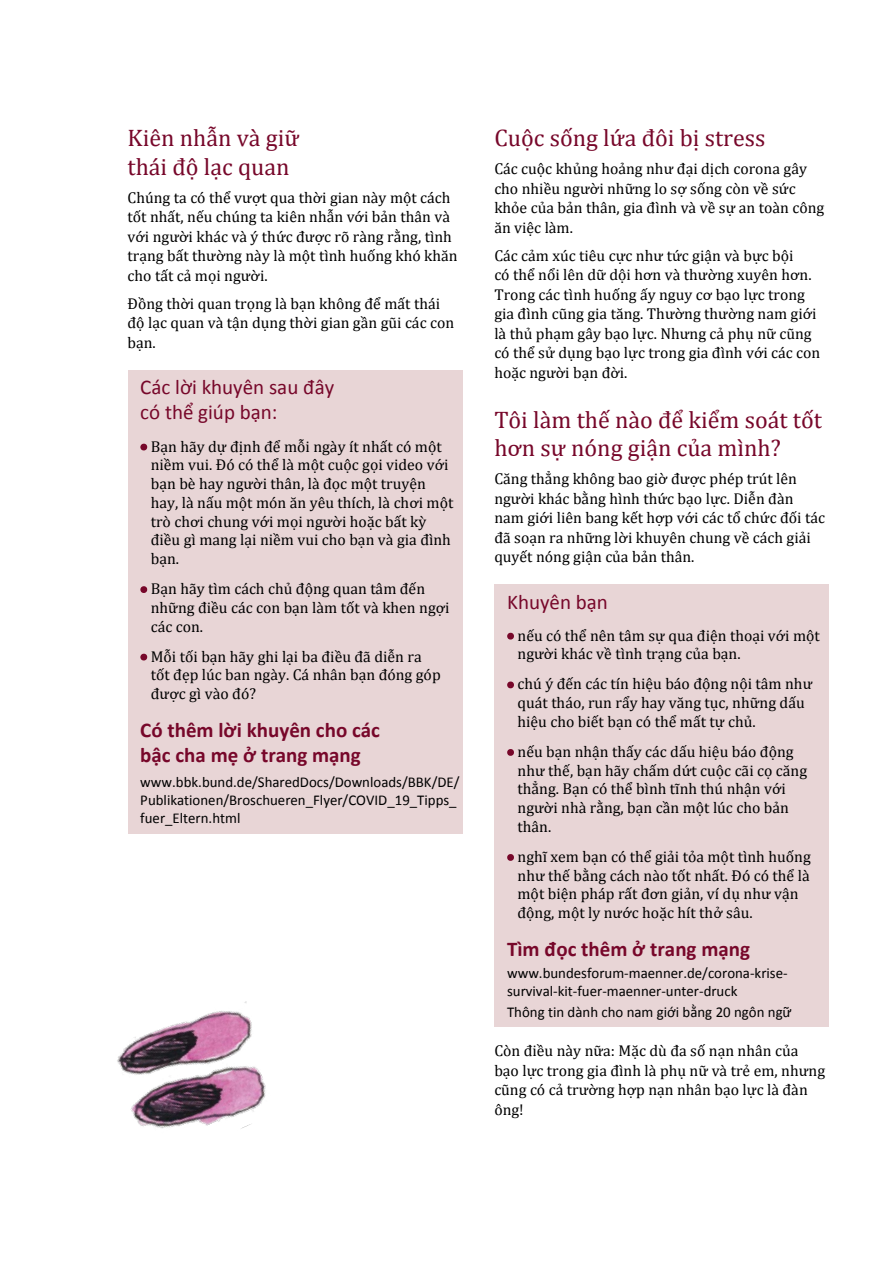
<style>
.page{position:relative;width:893px;height:1263px;background:#fff}
.page>*{position:absolute;margin:0;border:0;box-sizing:border-box;transform-origin:0 0}
.Head_3_BMG{font:24px/28.5px "Cambria";color:#77072a}
.ZÜ_BMG{font:700 21px/25.2px "Calibri";color:#77072a}
.ZÜ_BMG-2{font:21px/25.2px "Calibri";color:#77072a}
.Fließ_BMG{font:15.75px/19.5px "Cambria";color:#000}
.Fließ_aufzählung_BMG{font:15.75px/18.8px "Cambria";color:#000}
.Kasten{font:15px/18px "Calibri";color:#000}
.s1{font-weight:700;color:#77072a}
</style>
<div class="page">
<div style="left:128px;top:371px;width:334px;height:463px;background:#e8d5d6"></div>
<div style="left:494px;top:585px;width:335px;height:442px;background:#e8d5d6"></div>
<svg style="left:140px;top:443px;width:8px;height:8px"></svg>
<svg style="left:140px;top:586px;width:8px;height:7px"></svg>
<svg style="left:140px;top:653px;width:8px;height:8px"></svg>
<svg style="left:507px;top:632px;width:7px;height:8px"></svg>
<svg style="left:507px;top:681px;width:7px;height:8px"></svg>
<svg style="left:507px;top:749px;width:7px;height:7px"></svg>
<svg style="left:507px;top:854px;width:7px;height:7px"></svg>
<img style="left:117px;top:1001px;width:149px;height:128px">
<h3 class="Head_3_BMG" style="left:128px;top:124px;width:173px">Kiên nhẫn và giữ thái độ lạc quan</h3>
<p class="Fließ_BMG" style="left:128px;top:188px;width:332px">Chúng ta có thể vượt qua thời gian này một cách tốt nhất, nếu chúng ta kiên nhẫn với bản thân và với người khác và ý thức được rõ ràng rằng, tình trạng bất thường này là một tình huống khó khăn cho tất cả mọi người.</p>
<p class="Fließ_BMG" style="left:128px;top:294px;width:328px">Đồng thời quan trọng là bạn không để mất thái độ lạc quan và tận dụng thời gian gần gũi các con bạn.</p>
<h4 class="ZÜ_BMG-2" style="left:140px;top:375px;width:195px">Các lời khuyên sau đây có thể giúp bạn:</h4>
<p class="Fließ_aufzählung_BMG" style="left:151px;top:437px;width:304px;text-indent:-10px"><span class="s1">•</span> Bạn hãy dự định để mỗi ngày ít nhất có một niềm vui. Đó có thể là một cuộc gọi video với bạn bè hay người thân, là đọc một truyện hay, là nấu một món ăn yêu thích, là chơi một trò chơi chung với mọi người hoặc bất kỳ điều gì mang lại niềm vui cho bạn và gia đình bạn.</p>
<p class="Fließ_aufzählung_BMG" style="left:151px;top:579px;width:300px;text-indent:-10px"><span class="s1">•</span> Bạn hãy tìm cách chủ động quan tâm đến những điều các con bạn làm tốt và khen ngợi các con.</p>
<p class="Fließ_aufzählung_BMG" style="left:151px;top:647px;width:291px;text-indent:-10px"><span class="s1">•</span> Mỗi tối bạn hãy ghi lại ba điều đã diễn ra tốt đẹp lúc ban ngày. Cá nhân bạn đóng góp được gì vào đó?</p>
<h4 class="ZÜ_BMG" style="left:140px;top:717px;width:241px">Có thêm lời khuyên cho các bậc cha mẹ ở trang mạng</h4>
<p class="Kasten" style="left:140px;top:773px;width:321px">www.bbk.bund.de/SharedDocs/Downloads/BBK/DE/<br>Publikationen/Broschueren_Flyer/COVID_19_Tipps_ fuer_Eltern.html</p>
<h3 class="Head_3_BMG" style="left:494px;top:124px;width:273px">Cuộc sống lứa đôi bị stress</h3>
<p class="Fließ_BMG" style="left:494px;top:159px;width:332px">Các cuộc khủng hoảng như đại dịch corona gây cho nhiều người những lo sợ sống còn về sức khỏe của bản thân, gia đình và về sự an toàn công ăn việc làm.</p>
<p class="Fließ_BMG" style="left:494px;top:246px;width:328px">Các cảm xúc tiêu cực như tức giận và bực bội<br>có thể nổi lên dữ dội hơn và thường xuyên hơn.<br>Trong các tình huống ấy nguy cơ bạo lực trong gia đình cũng gia tăng. Thường thường nam giới là thủ phạm gây bạo lực. Nhưng cả phụ nữ cũng có thể sử dụng bạo lực trong gia đình với các con hoặc người bạn đời.</p>
<h3 class="Head_3_BMG" style="left:494px;top:405px;width:329px">Tôi làm thế nào để kiểm soát tốt hơn sự nóng giận của mình?</h3>
<p class="Fließ_BMG" style="left:494px;top:469px;width:332px">Căng thẳng không bao giờ được phép trút lên người khác bằng hình thức bạo lực. Diễn đàn nam giới liên bang kết hợp với các tổ chức đối tác đã soạn ra những lời khuyên chung về cách giải quyết nóng giận của bản thân.</p>
<h4 class="ZÜ_BMG-2" style="left:507px;top:589px;width:102px">Khuyên bạn</h4>
<p class="Fließ_aufzählung_BMG" style="left:517px;top:626px;width:304px;text-indent:-10px"><span class="s1">•</span> nếu có thể nên tâm sự qua điện thoại với một người khác về tình trạng của bạn.</p>
<p class="Fließ_aufzählung_BMG" style="left:517px;top:675px;width:296px;text-indent:-10px"><span class="s1">•</span> chú ý đến các tín hiệu báo động nội tâm như quát tháo, run rẩy hay văng tục, những dấu hiệu cho biết bạn có thể mất tự chủ.</p>
<p class="Fließ_aufzählung_BMG" style="left:517px;top:742px;width:291px;text-indent:-10px"><span class="s1">•</span> nếu bạn nhận thấy các dấu hiệu báo động như thế, bạn hãy chấm dứt cuộc cãi cọ căng thẳng. Bạn có thể bình tĩnh thú nhận với người nhà rằng, bạn cần một lúc cho bản thân.</p>
<p class="Fließ_aufzählung_BMG" style="left:517px;top:847px;width:295px;text-indent:-10px"><span class="s1">•</span> nghĩ xem bạn có thể giải tỏa một tình huống như thế bằng cách nào tốt nhất. Đó có thể là một biện pháp rất đơn giản, ví dụ như vận động, một ly nước hoặc hít thở sâu.</p>
<h4 class="ZÜ_BMG" style="left:507px;top:936px;width:244px">Tìm đọc thêm ở trang mạng</h4>
<p class="Kasten" style="left:507px;top:964px;width:282px">www.bundesforum-maenner.de/corona-krise&shy;survival-kit-fuer-maenner-unter-druck</p>
<p class="Kasten" style="left:507px;top:1002px;width:286px">Thông tin dành cho nam giới bằng 20 ngôn ngữ</p>
<p class="Fließ_BMG" style="left:494px;top:1041px;width:332px">Còn điều này nữa: Mặc dù đa số nạn nhân của bạo lực trong gia đình là phụ nữ và trẻ em, nhưng cũng có cả trường hợp nạn nhân bạo lực là đàn ông!</p>
</div>
